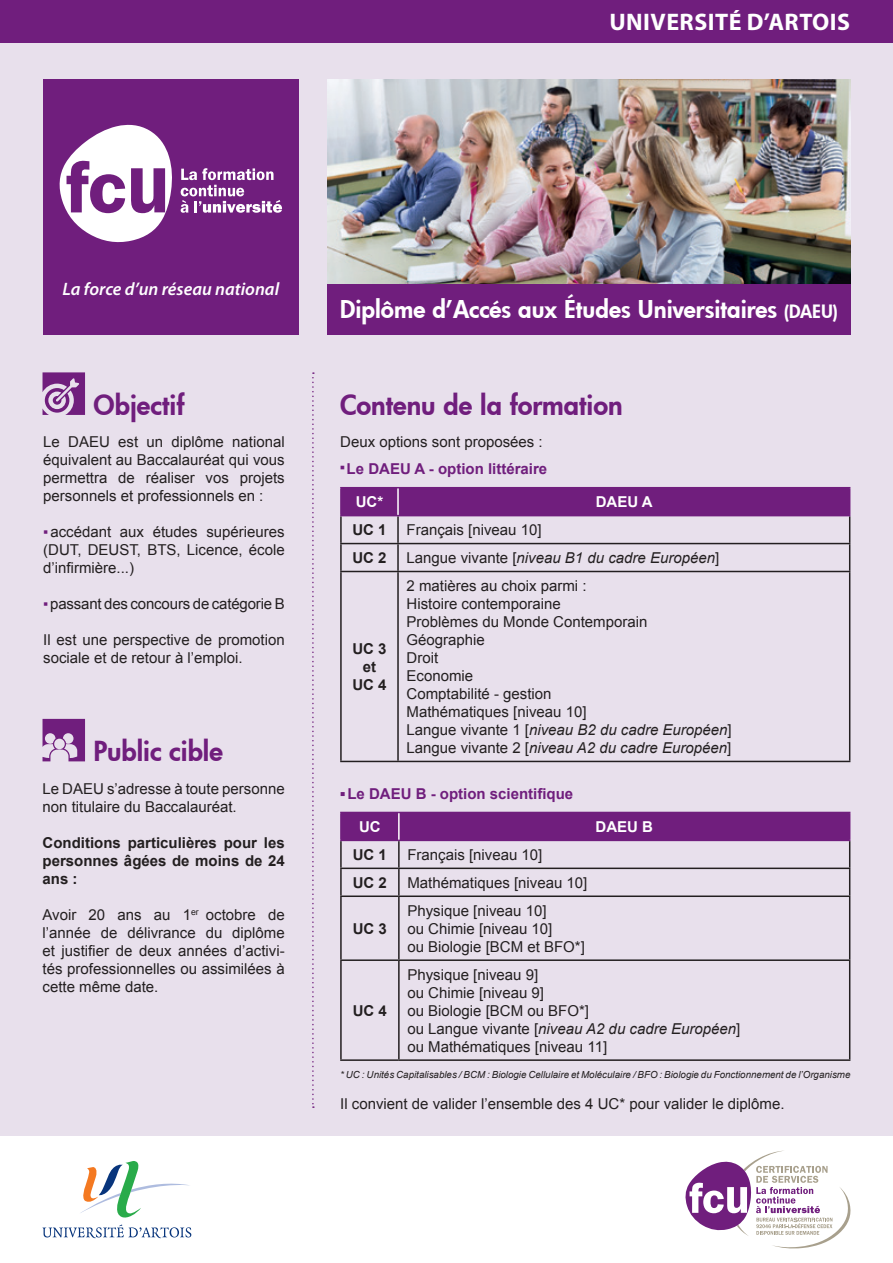
<style>
.page{position:relative;width:893px;height:1263px;background:#fff}
.page>*{position:absolute;margin:0;border:0;box-sizing:border-box;transform-origin:0 0}
.t1{font:800 27px "Futura";color:#701e7d}
.t2{font:800 24px "Futura";color:#fff}
.t3{font:700 24px "Myriad Pro";letter-spacing:.02em;color:#fff}
.t4{font:italic 600 18px "Myriad Pro";color:#fff}
.t5{font:15px/18px "Arial";color:#231f20}
.t6{font:italic 15px "Arial";color:#231f20}
.t7{font:700 15px/18px "Arial";color:#231f20;text-align:justify}
.t8{font:700 15px "Arial";color:#701e7d}
.t9{font:700 15px "Arial";color:#fff}
.t10{font:700 15px "Arial";color:#fff}
.t11{font:italic 9.75px "Arial";color:#231f20}
.s1{color:#701e7d}
.s2{font-size:18px}
.s3{font-size:13.5px}
.s4{font-style:inherit}
.s5{font-style:normal}
</style>
<div class="page">
<div style="left:0;top:43px;width:893px;height:1093px;background:#e8e0ec"></div>
<div style="left:43px;top:80px;width:255px;height:255px;background:#701e7d"></div>
<svg style="left:43px;top:1161px;width:148px;height:77px"></svg>
<img style="left:327px;top:80px;width:523px;height:204px">
<svg style="left:43px;top:372px;width:42px;height:43px"></svg>
<svg style="left:43px;top:719px;width:42px;height:42px"></svg>
<div style="left:0;top:0;width:893px;height:43px;background:#701e7d"></div>
<hr style="left:340px;top:516px;width:2px;height:27px;background:#231f20">
<hr style="left:340px;top:543px;width:58px;height:1px;background:#231f20">
<hr style="left:340px;top:544px;width:2px;height:27px;background:#231f20">
<hr style="left:340px;top:571px;width:58px;height:1px;background:#231f20">
<hr style="left:340px;top:572px;width:2px;height:189px;background:#231f20">
<hr style="left:398px;top:571px;width:452px;height:1px;background:#231f20">
<hr style="left:397px;top:572px;width:2px;height:189px;background:#231f20">
<hr style="left:849px;top:572px;width:1px;height:189px;background:#231f20">
<hr style="left:340px;top:761px;width:58px;height:1px;background:#231f20">
<hr style="left:398px;top:761px;width:452px;height:1px;background:#231f20">
<hr style="left:398px;top:487px;width:452px;height:1px;background:#701e7d">
<svg style="left:341px;top:488px;width:509px;height:83px"></svg>
<hr style="left:398px;top:515px;width:452px;height:1px;background:#701e7d">
<hr style="left:340px;top:487px;width:58px;height:1px;background:#701e7d">
<hr style="left:340px;top:488px;width:2px;height:27px;background:#701e7d">
<hr style="left:340px;top:515px;width:58px;height:1px;background:#701e7d">
<hr style="left:397px;top:488px;width:2px;height:27px;background:#fff">
<hr style="left:340px;top:841px;width:2px;height:26px;background:#231f20">
<hr style="left:340px;top:867px;width:59px;height:2px;background:#231f20">
<hr style="left:340px;top:869px;width:2px;height:26px;background:#231f20">
<hr style="left:340px;top:895px;width:59px;height:2px;background:#231f20">
<hr style="left:340px;top:897px;width:2px;height:62px;background:#231f20">
<hr style="left:399px;top:895px;width:451px;height:2px;background:#231f20">
<hr style="left:398px;top:897px;width:2px;height:62px;background:#231f20">
<hr style="left:849px;top:897px;width:1px;height:62px;background:#231f20">
<hr style="left:340px;top:959px;width:59px;height:2px;background:#231f20">
<hr style="left:340px;top:961px;width:2px;height:98px;background:#231f20">
<hr style="left:399px;top:959px;width:451px;height:2px;background:#231f20">
<hr style="left:398px;top:961px;width:2px;height:98px;background:#231f20">
<hr style="left:849px;top:961px;width:1px;height:98px;background:#231f20">
<hr style="left:340px;top:1059px;width:59px;height:2px;background:#231f20">
<hr style="left:399px;top:1059px;width:451px;height:2px;background:#231f20">
<hr style="left:340px;top:812px;width:59px;height:1px;background:#701e7d">
<hr style="left:340px;top:813px;width:2px;height:27px;background:#701e7d">
<hr style="left:340px;top:840px;width:59px;height:1px;background:#701e7d">
<svg style="left:341px;top:812px;width:509px;height:83px"></svg>
<hr style="left:399px;top:840px;width:451px;height:1px;background:#701e7d">
<hr style="left:398px;top:813px;width:2px;height:27px;background:#fff">
<svg style="left:312px;top:372px;width:2px;height:736px"></svg>
<div style="left:327px;top:284px;width:523px;height:51px;background:#701e7d"></div>
<svg style="left:685px;top:1150px;width:166px;height:99px"></svg>
<svg style="left:59px;top:124px;width:113px;height:119px"></svg>
<svg style="left:181px;top:168px;width:101px;height:45px"></svg>
<p class="t3" style="left:609px;top:7px;width:242px">UNIVERSITÉ D’ARTOIS</p>
<p class="t4" style="left:63px;top:278px;width:218px">La force d’un réseau national</p>
<p class="t1" style="left:94px;top:387px;width:93px">Objectif</p>
<p class="t5" style="left:43px;top:433px;width:243px;text-align:justify">Le DAEU est un diplôme national équivalent au Baccalauréat qui vous permettra de réaliser vos projets personnels et professionnels en :</p>
<p class="t5" style="left:43px;top:523px;width:243px;text-align:justify"><span class="s1">▪</span> accédant aux études supérieures (DUT, DEUST, BTS, Licence, école d’infirmière...)</p>
<p class="t5" style="left:43px;top:595px;width:243px"><span class="s1">▪</span>passant des concours de catégorie B</p>
<p class="t5" style="left:43px;top:631px;width:243px">Il est une perspective de promotion sociale et de retour à l’emploi.</p>
<p class="t1" style="left:94px;top:733px;width:131px">Public cible</p>
<p class="t5" style="left:43px;top:779px;width:244px">Le DAEU s’adresse à toute personne non titulaire du Baccalauréat.</p>
<p class="t7" style="left:43px;top:834px;width:244px">Conditions particulières pour les personnes âgées de moins de 24 ans :</p>
<p class="t5" style="left:43px;top:905px;width:244px;text-align:justify">Avoir 20 ans au 1<sup>er</sup> octobre de l’année de délivrance du diplôme et justifier de deux années d’activi&shy;tés professionnelles ou assimilées à cette même date.</p>
<p class="t2" style="left:340px;top:293px;width:499px">Diplôme d’Accés aux Études Universitaires <span class="s2">(DAEU)</span></p>
<p class="t1" style="left:340px;top:387px;width:284px">Contenu de la formation</p>
<p class="t5" style="left:340px;top:433px;width:204px">Deux options sont proposées :</p>
<p class="t8" style="left:340px;top:459px;width:209px"><span class="s3">▪</span> Le DAEU A - option littéraire</p>
<p class="t10" style="left:356px;top:492px;width:29px"><span class="s4">U</span>C*</p>
<p class="t9" style="left:596px;top:492px;width:58px">DAEU A</p>
<p class="t7" style="left:352px;top:521px;width:36px">UC 1</p>
<p class="t5" style="left:406px;top:521px;width:137px">Français [niveau 10]</p>
<p class="t7" style="left:352px;top:549px;width:36px">UC 2</p>
<p class="t6" style="left:406px;top:548px;width:314px"><span class="s5">Langue vivante [</span>niveau B1 du cadre Européen<span class="s5">]</span></p>
<p class="t5" style="left:406px;top:577px;width:182px">2 matières au choix parmi :</p>
<p class="t5" style="left:406px;top:595px;width:242px">Histoire contemporaine<br>Problèmes du Monde Contemporain</p>
<p class="t5" style="left:406px;top:631px;width:80px">Géographie</p>
<p class="t5" style="left:406px;top:649px;width:33px">Droit</p>
<p class="t5" style="left:406px;top:667px;width:68px">Economie</p>
<p class="t5" style="left:406px;top:685px;width:147px">Comptabilité - gestion</p>
<p class="t5" style="left:406px;top:703px;width:182px">Mathématiques [niveau 10]</p>
<p class="t6" style="left:406px;top:720px;width:327px"><span class="s5">Langue vivante 1 [</span>niveau B2 du cadre Européen<span class="s5">]</span></p>
<p class="t6" style="left:406px;top:738px;width:326px"><span class="s5">Langue vivante 2 [</span>niveau A2 du cadre Européen<span class="s5">]</span></p>
<p class="t8" style="left:340px;top:783px;width:235px">▪ Le DAEU B - option scientifique</p>
<p class="t9" style="left:359px;top:817px;width:23px">U<span class="s4">C</span></p>
<p class="t9" style="left:595px;top:817px;width:59px">DAEU B</p>
<p class="t7" style="left:353px;top:846px;width:36px">UC 1</p>
<p class="t5" style="left:407px;top:846px;width:137px">Français [niveau 10]</p>
<p class="t7" style="left:353px;top:874px;width:36px">UC 2</p>
<p class="t5" style="left:407px;top:874px;width:182px">Mathématiques [niveau 10]</p>
<p class="t7" style="left:353px;top:920px;width:36px">UC 3</p>
<p class="t7" style="left:352px;top:640px;width:36px">UC 3</p>
<p class="t7" style="left:363px;top:658px;width:15px">et</p>
<p class="t7" style="left:352px;top:676px;width:36px">UC 4</p>
<p class="t5" style="left:407px;top:901px;width:141px">Physique [niveau 10]</p>
<p class="t5" style="left:407px;top:919px;width:179px">ou Chimie [niveau 10]<br>ou Biologie [BCM et BFO*]</p>
<p class="t5" style="left:407px;top:965px;width:132px">Physique [niveau 9]</p>
<p class="t5" style="left:407px;top:983px;width:183px">ou Chimie [niveau 9]<br>ou Biologie [BCM ou BFO*]</p>
<p class="t6" style="left:407px;top:1019px;width:335px"><span class="s5">ou Langue vivante [</span>niveau A2 du cadre Européen<span class="s5">]</span></p>
<p class="t5" style="left:407px;top:1037px;width:201px">ou Mathématiques [niveau 11]</p>
<p class="t11" style="left:340px;top:1069px;width:512px">* UC : Unités Capitalisables / BCM : Biologie Cellulaire et Moléculaire / BFO : Biologie du Fonctionnement de l’Organisme</p>
<p class="t5" style="left:340px;top:1095px;width:446px">Il convient de valider l’ensemble des 4 UC* pour valider le diplôme.</p>
<p class="t7" style="left:353px;top:1002px;width:36px">UC 4</p>
</div>
